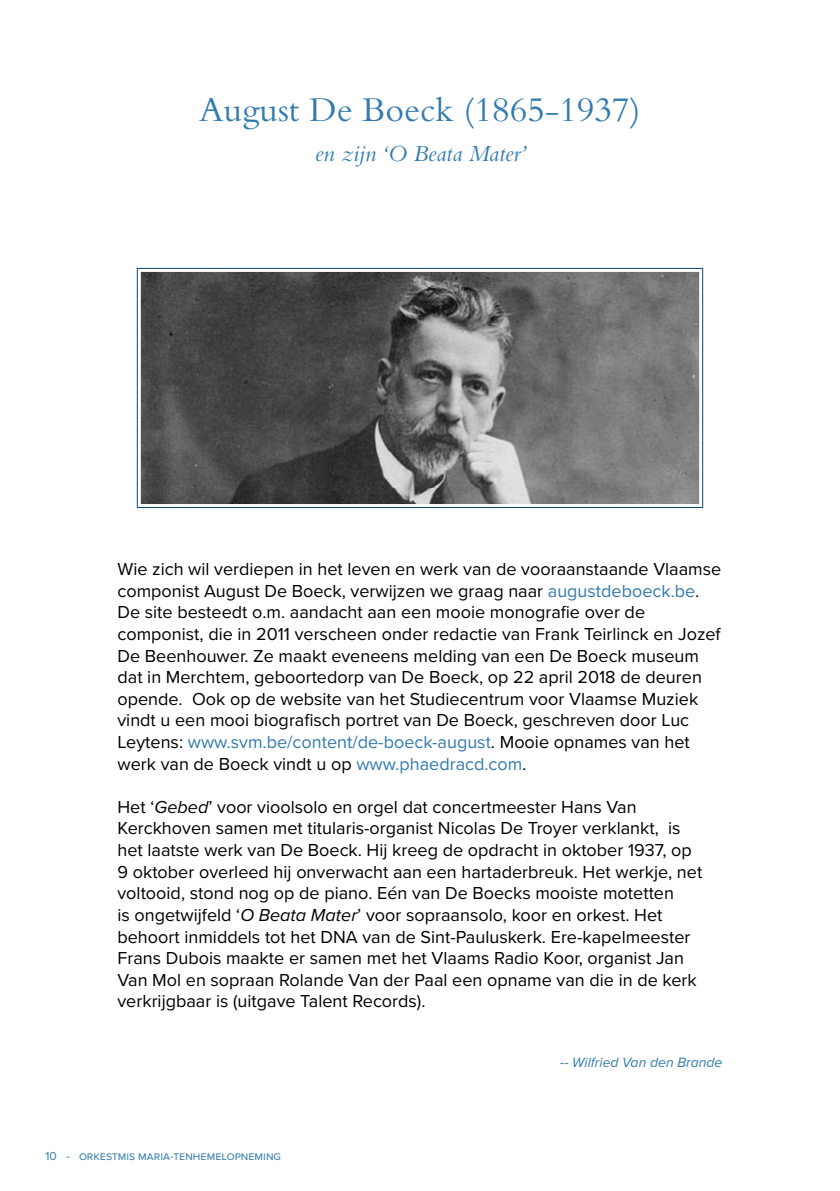
<style>
.page{position:relative;width:840px;height:1191px;background:#fff}
.page>*{position:absolute;margin:0;border:0;box-sizing:border-box;transform-origin:0 0}
.t1{font:36px "Bembo Std";color:#327bae}
.t2{font:italic 24px "Bembo Std";color:#327bae}
.t3{font:18px/21.6px "Proxima Nova";color:#000}
.t4{font:italic 14px "Proxima Nova";color:#327bae}
.t5{font:12px "Proxima Nova";color:#327bae}
.s1{color:#327bae}
.s2{font-style:italic}
</style>
<div class="page">
<svg style="left:136px;top:267px;width:567px;height:241px"></svg>
<h1 class="t1" style="left:199px;top:88px;width:443px">August De Boeck (1865-1937)</h1>
<h2 class="t2" style="left:315px;top:139px;width:213px">en zijn ‘O Beata Mater’</h2>
<p class="t3" style="left:117px;top:557px;width:605px">Wie zich wil verdiepen in het leven en werk van de vooraanstaande Vlaamse componist August De Boeck, verwijzen we graag naar <span class="s1">augustdeboeck.be</span>.<br>De site besteedt o.m. aandacht aan een mooie monografie over de componist, die in 2011 verscheen onder redactie van Frank Teirlinck en Jozef De Beenhouwer. Ze maakt eveneens melding van een De Boeck museum dat in Merchtem, geboortedorp van De Boeck, op 22 april 2018 de deuren opende. Ook op de website van het Studiecentrum voor Vlaamse Muziek vindt u een mooi biografisch portret van De Boeck, geschreven door Luc Leytens: <span class="s1">www.svm.be/content/de-boeck-august</span>. Mooie opnames van het werk van de Boeck vindt u op <span class="s1">www.phaedracd.com</span>.</p>
<p class="t3" style="left:117px;top:795px;width:586px">Het ‘<span class="s2">Gebed</span>’ voor vioolsolo en orgel dat concertmeester Hans Van Kerckhoven samen met titularis-organist Nicolas De Troyer verklankt, is het laatste werk van De Boeck. Hij kreeg de opdracht in oktober 1937, op 9 oktober overleed hij onverwacht aan een hartaderbreuk. Het werkje, net voltooid, stond nog op de piano. Eén van De Boecks mooiste motetten<br>is ongetwijfeld ‘<span class="s2">O Beata Mater</span>’ voor sopraansolo, koor en orkest. Het behoort inmiddels tot het DNA van de Sint-Pauluskerk. Ere-kapelmeester Frans Dubois maakte er samen met het Vlaams Radio Koor, organist Jan Van Mol en sopraan Rolande Van der Paal een opname van die in de kerk verkrijgbaar is (uitgave Talent Records).</p>
<p class="t5" style="left:45px;top:1146px;width:237px">10 - orkestmis maria-tenhemelopneming</p>
<p class="t4" style="left:560px;top:1052px;width:164px">-- Wilfried Van den Brande</p>
</div>
